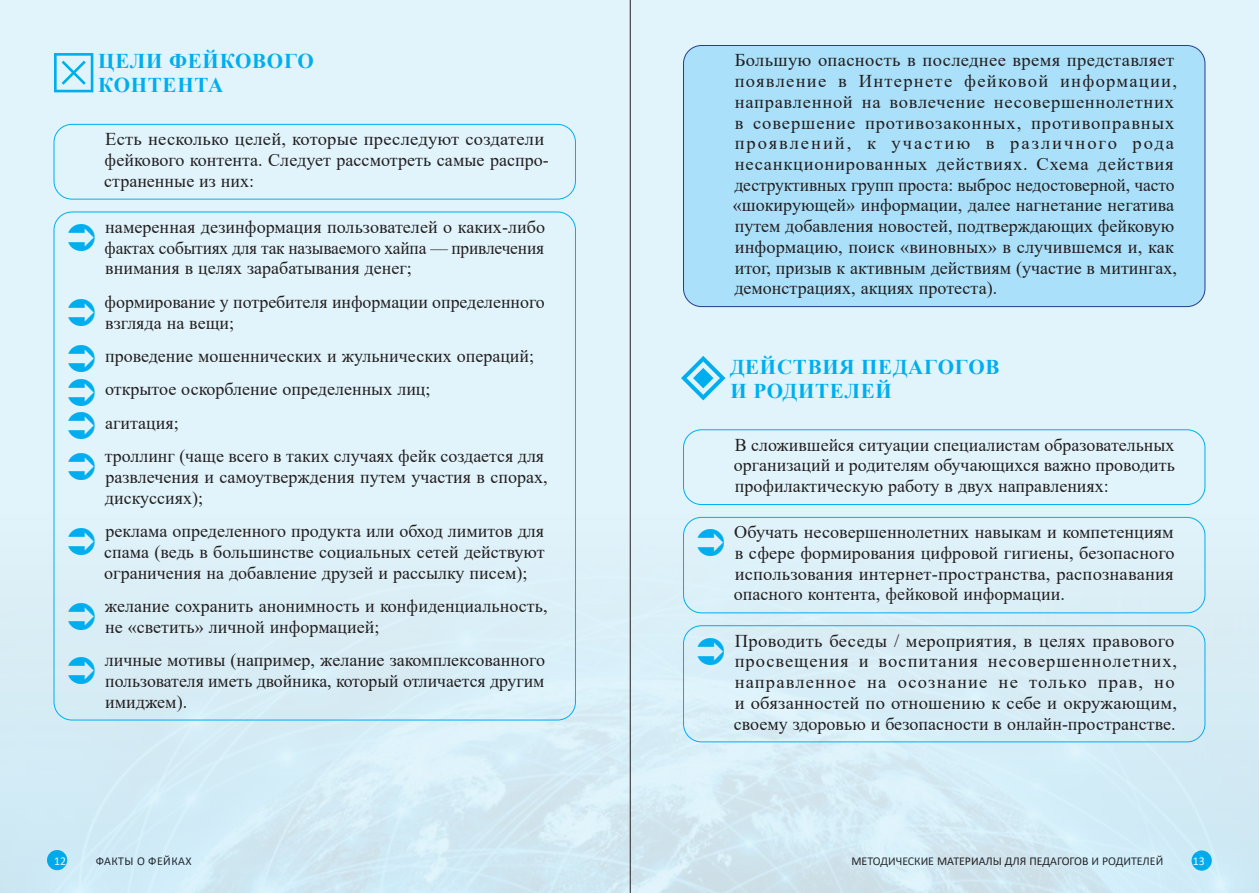
<style>
.page{position:relative;width:1259px;height:893px;background:#fff}
.page>*{position:absolute;margin:0;border:0;box-sizing:border-box;transform-origin:0 0}
.t1{font:700 21px/24.2px "Times New Roman";letter-spacing:.035em;color:#00aeef}
.t2{font:18px/20.7px "Times New Roman";color:#231f20}
.t3{font:12px "Calibri";color:#231f20}
.t4{font:12px "Calibri";letter-spacing:.04em;color:#231f20}
.t5{font:12px "Calibri";color:#fff}
</style>
<div class="page">
<div style="left:629px;top:0;width:630px;height:893px;background:#e1f4fc"></div>
<div style="left:0;top:0;width:629px;height:893px;background:#e1f4fc"></div>
<img style="left:0;top:499px;width:1259px;height:394px">
<div style="left:54px;top:124px;width:522px;height:75px;border:1px solid #00aeef;border-radius:18px"></div>
<div style="left:683px;top:45px;width:522px;height:262px;background:#aae0f9;border-radius:18px"></div>
<div style="left:683px;top:45px;width:522px;height:262px;border:1px solid #253f8e;border-radius:18px"></div>
<div style="left:683px;top:429px;width:522px;height:76px;border:1px solid #00aeef;border-radius:18px"></div>
<div style="left:683px;top:517px;width:522px;height:96px;border:1px solid #00aeef;border-radius:18px"></div>
<div style="left:683px;top:625px;width:522px;height:117px;border:1px solid #00aeef;border-radius:18px"></div>
<hr style="left:630px;top:0;width:1px;height:893px;background:#231f20">
<svg style="left:68px;top:528px;width:27px;height:27px"></svg>
<svg style="left:68px;top:603px;width:27px;height:27px"></svg>
<svg style="left:68px;top:657px;width:27px;height:27px"></svg>
<svg style="left:698px;top:529px;width:26px;height:27px"></svg>
<svg style="left:698px;top:637px;width:26px;height:28px"></svg>
<p class="t1" style="left:98px;top:49px;width:217px">ЦЕЛИ ФЕЙКОВОГО<br>КОНТЕНТА</p>
<p class="t2" style="left:104px;top:128px;width:446px">Есть несколько целей, которые преследуют создатели фейкового контента. Следует рассмотреть самые распро&shy;страненные из них:</p>
<p class="t2" style="left:105px;top:216px;width:442px;text-align:justify">намеренная дезинформация пользователей о каких-либо фактах событиях для так называемого хайпа — привлечения внимания в целях зарабатывания денег;</p>
<p class="t2" style="left:105px;top:291px;width:442px">формирование у потребителя информации определенного взгляда на вещи;</p>
<p class="t2" style="left:105px;top:339px;width:441px;line-height:33.5px">проведение мошеннических и жульнических операций; открытое оскорбление определенных лиц;<br>агитация;<br>троллинг (чаще всего в таких случаях фейк создается для</p>
<p class="t2" style="left:105px;top:466px;width:444px">развлечения и самоутверждения путем участия в спорах, дискуссиях);</p>
<p class="t2" style="left:104px;top:520px;width:442px;text-align:justify">реклама определенного продукта или обход лимитов для спама (ведь в большинстве социальных сетей действуют ограничения на добавление друзей и рассылку писем);</p>
<p class="t2" style="left:105px;top:595px;width:444px">желание сохранить анонимность и конфиденциальность, не «светить» личной информацией;</p>
<p class="t2" style="left:105px;top:649px;width:442px;text-align:justify">личные мотивы (например, желание закомплексованного пользователя иметь двойника, который отличается другим имиджем).</p>
<p class="t2" style="left:732px;top:50px;width:446px">Большую опасность в последнее время представляет появление в Интернете фейковой информации, направленной на вовлечение несовершеннолетних в совершение противозаконных, противоправных проявлений, к участию в различного рода несанкционированных действиях. Схема действия деструктивных групп проста: выброс недостоверной, часто «шокирующей» информации, далее нагнетание негатива путем добавления новостей, подтверждающих фейковую информацию, поиск «виновных» в случившемся и, как итог, призыв к активным действиям (участие в митингах, демонстрациях, акциях протеста).</p>
<p class="t1" style="left:730px;top:354px;width:271px">ДЕЙСТВИЯ ПЕДАГОГОВ<br>И РОДИТЕЛЕЙ</p>
<p class="t2" style="left:734px;top:434px;width:442px;text-align:justify">В сложившейся ситуации специалистам образовательных организаций и родителям обучающихся важно проводить профилактическую работу в двух направлениях:</p>
<p class="t2" style="left:734px;top:521px;width:442px;text-align:justify">Обучать несовершеннолетних навыкам и компетенциям в сфере формирования цифровой гигиены, безопасного использования интернет-пространства, распознавания опасного контента, фейковой информации.</p>
<p class="t2" style="left:734px;top:630px;width:445px">Проводить беседы / мероприятия, в целях правового просвещения и воспитания несовершеннолетних, направленное на осознание не только прав, но и обязанностей по отношению к себе и окружающим, своему здоровью и безопасности в онлайн-пространстве.</p>
<p class="t5" style="left:54px;top:852px;width:14px">12</p>
<p class="t4" style="left:96px;top:852px;width:97px">ФАКТЫ О ФЕЙКАХ</p>
<p class="t3" style="left:851px;top:852px;width:313px">МЕТОДИЧЕСКИЕ МАТЕРИАЛЫ ДЛЯ ПЕДАГОГОВ И РОДИТЕЛЕЙ</p>
<p class="t5" style="left:1193px;top:852px;width:14px">13</p>
</div>
